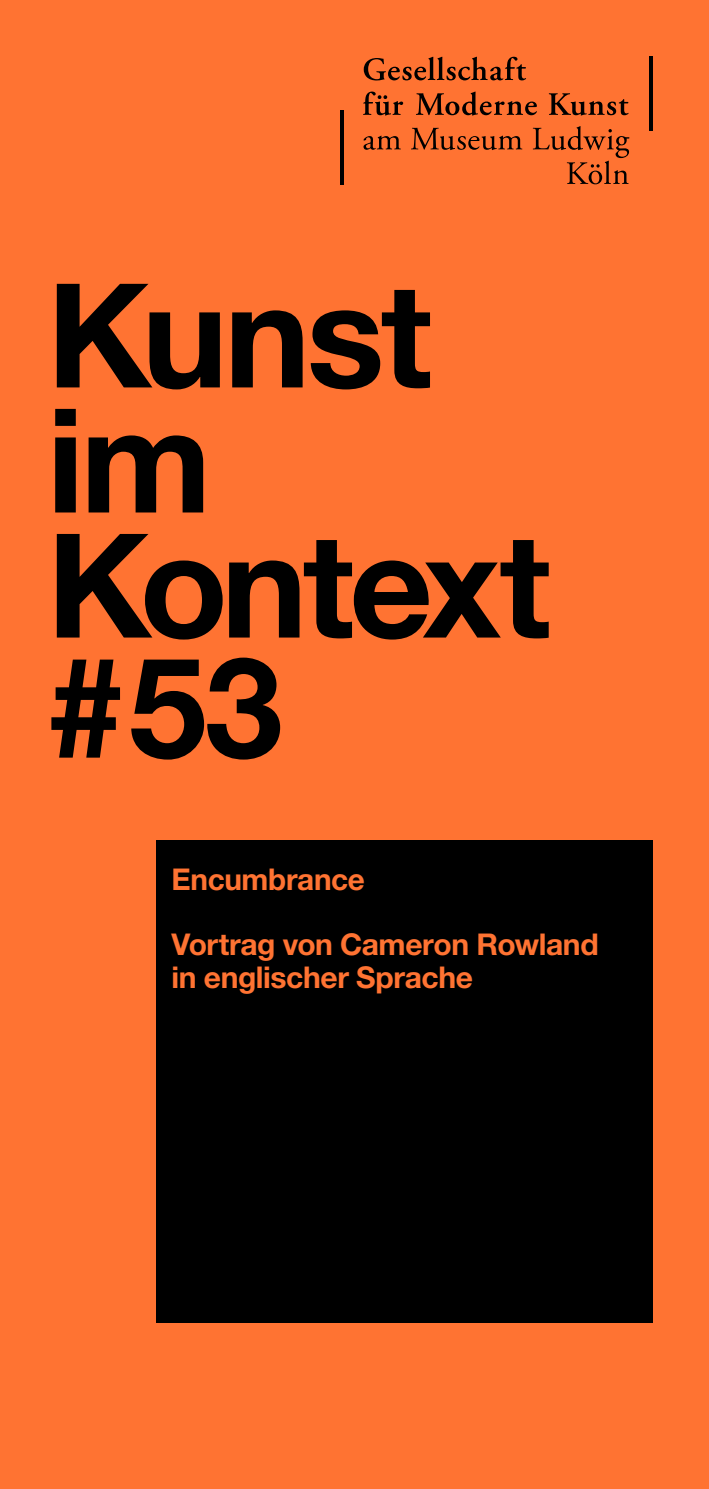
<style>
.page{position:relative;width:709px;height:1489px;background:#fff}
.page>*{position:absolute;margin:0;border:0;box-sizing:border-box;transform-origin:0 0}
.t1{font:700 145px/125px "Helvetica Neue LT Pro";letter-spacing:-.03em;color:#000}
.t2{font:700 140px "Helvetica Neue LT Pro";color:#000}
.t3{font:700 30px/65px "Helvetica Neue LT Pro";letter-spacing:-.01em;color:#ff7332}
</style>
<div class="page">
<div style="left:0;top:0;width:709px;height:1488px;background:#ff7332"></div>
<hr style="left:340px;top:110px;width:4px;height:74px;background:#000">
<svg style="left:649px;top:57px;width:3px;height:74px"></svg>
<svg style="left:363px;top:126px;width:266px;height:58px"></svg>
<svg style="left:363px;top:91px;width:265px;height:25px"></svg>
<svg style="left:364px;top:57px;width:162px;height:23px"></svg>
<div style="left:156px;top:840px;width:496px;height:482px;background:#000"></div>
<h1 class="t1" style="left:47px;top:270px;width:505px">Kunst im<br>Kontext</h1>
<h2 class="t2" style="left:47px;top:621px;width:237px">#53</h2>
<p class="t3" style="left:171px;top:846px;width:428px">Encumbrance<br>Vortrag von Cameron Rowland</p>
<p class="t3" style="left:171px;top:943px;width:303px">in englischer Sprache</p>
</div>
